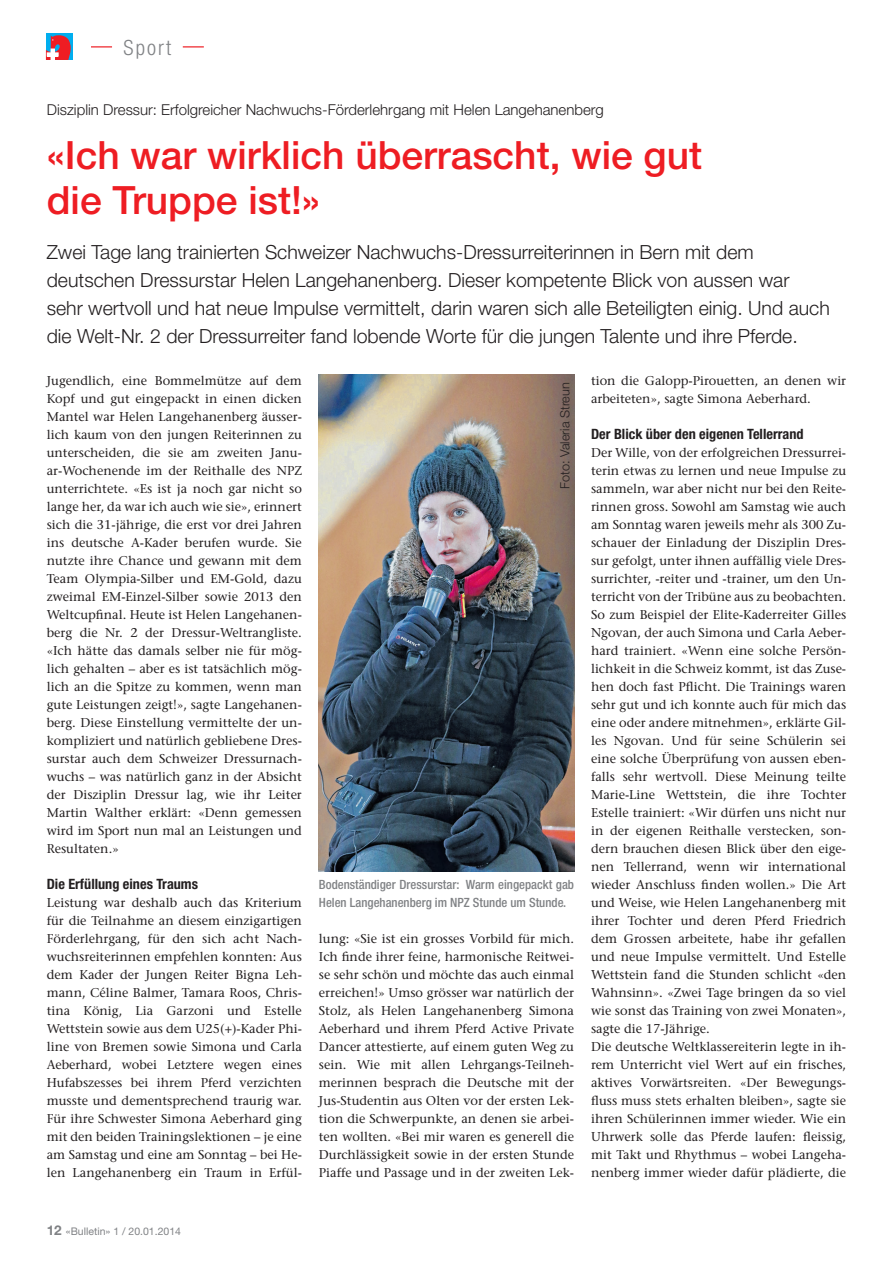
<style>
.page{position:relative;width:893px;height:1263px;background:#fff}
.page>*{position:absolute;margin:0;border:0;box-sizing:border-box;transform-origin:0 0}
._02-titel_d{font:500 39px/45px "Helvetica Neue LT Std";color:#ee1d23}
.t1{font:300 condensed 21px "Helvetica Neue LT Std";letter-spacing:.1em;color:#808285}
._03-lead_d{font:300 19.5px/27.8px "Helvetica Neue LT Std";color:#231f20}
._01-obertitel_d{font:300 15px "Helvetica Neue LT Std";color:#231f20}
._05-zwischentitel_d{font:700 condensed 14.25px "Helvetica Neue LT Std";color:#231f20}
.t2{font:700 13.5px "Helvetica Neue LT Std";color:#808285}
._04-grundtext_d{font:500 12.75px/18px "Stone Serif Std";color:#231f20;text-align:justify}
._06-bildlegende_d{font:500 condensed 12.75px/18px "Helvetica Neue LT Std";color:#808285}
._07_bildnachweis_d_f{font:300 12.75px "Helvetica Neue LT Std";color:#231f20}
.t3{font:10.5px "Helvetica Neue LT Std";color:#808285}
</style>
<div class="page">
<div style="left:46px;top:34px;width:26px;height:26px;background:#00aeef"></div>
<svg style="left:46px;top:35px;width:25px;height:25px"></svg>
<svg style="left:91px;top:46px;width:21px;height:1px"></svg>
<svg style="left:183px;top:46px;width:21px;height:1px"></svg>
<img style="left:319px;top:374px;width:255px;height:497px">
<p class="t1" style="left:124px;top:35px;width:49px">Sport</p>
<p class="_01-obertitel_d" style="left:47px;top:101px;width:559px">Disziplin Dressur: Erfolgreicher Nachwuchs-Förderlehrgang mit Helen Langehanenberg</p>
<p class="_02-titel_d" style="left:47px;top:132px;width:657px">«Ich war wirklich überrascht, wie gut die Truppe ist!»</p>
<p class="_03-lead_d" style="left:47px;top:238px;width:785px">Zwei Tage lang trainierten Schweizer Nachwuchs-Dressurreiterinnen in Bern mit dem deutschen Dressurstar Helen Langehanenberg. Dieser kompetente Blick von aussen war sehr wertvoll und hat neue Impulse vermittelt, darin waren sich alle Beteiligten einig. Und auch die Welt-Nr. 2 der Dressurreiter fand lobende Worte für die jungen Talente und ihre Pferde.</p>
<p class="_04-grundtext_d" style="left:47px;top:372px;width:257px">Jugendlich, eine Bommelmütze auf dem Kopf und gut eingepackt in einen dicken Mantel war Helen Langehanenberg äusser&shy;lich kaum von den jungen Reiterinnen zu unterscheiden, die sie am zweiten Janu&shy;ar-Wochenende im der Reithalle des NPZ unterrichtete. «Es ist ja noch gar nicht so lange her, da war ich auch wie sie», erinnert sich die 31-jährige, die erst vor drei Jahren ins deutsche A-Kader berufen wurde. Sie nutzte ihre Chance und gewann mit dem Team Olympia-Silber und EM-Gold, dazu zweimal EM-Einzel-Silber sowie 2013 den Weltcupfinal. Heute ist Helen Langehanen&shy;berg die Nr. 2 der Dressur-Weltrangliste. «Ich hätte das damals selber nie für mög&shy;lich gehalten – aber es ist tatsächlich mög&shy;lich an die Spitze zu kommen, wenn man gute Leistungen zeigt!», sagte Langehanen&shy;berg. Diese Einstellung vermittelte der un&shy;kompliziert und natürlich gebliebene Dres&shy;surstar auch dem Schweizer Dressurnach&shy;wuchs – was natürlich ganz in der Absicht der Disziplin Dressur lag, wie ihr Leiter Martin Walther erklärt: «Denn gemessen wird im Sport nun mal an Leistungen und Resultaten.»</p>
<p class="_05-zwischentitel_d" style="left:47px;top:876px;width:153px">Die Erfüllung eines Traums</p>
<p class="_04-grundtext_d" style="left:47px;top:894px;width:257px">Leistung war deshalb auch das Kriterium für die Teilnahme an diesem einzigartigen Förderlehrgang, für den sich acht Nach&shy;wuchsreiterinnen empfehlen konnten: Aus dem Kader der Jungen Reiter Bigna Leh&shy;mann, Céline Balmer, Tamara Roos, Chris&shy;tina König, Lia Garzoni und Estelle Wettstein sowie aus dem U25(+)-Kader Phi&shy;line von Bremen sowie Simona und Carla Aeberhard, wobei Letztere wegen eines Hufabszesses bei ihrem Pferd verzichten musste und dementsprechend traurig war.<br>Für ihre Schwester Simona Aeberhard ging mit den beiden Trainingslektionen – je eine am Samstag und eine am Sonntag – bei He&shy;len Langehanenberg ein Traum in Erfül-</p>
<p class="_07_bildnachweis_d_f" style="left:557px;top:489px;width:108px;rotate:-90deg">Foto: Valeria Streun</p>
<p class="_06-bildlegende_d" style="left:319px;top:876px;width:257px">Bodenständiger Dressurstar: Warm eingepackt gab<br>Helen Langehanenberg im NPZ Stunde um Stunde.</p>
<p class="_04-grundtext_d" style="left:319px;top:930px;width:257px">lung: «Sie ist ein grosses Vorbild für mich.<br>Ich finde ihrer feine, harmonische Reitwei&shy;se sehr schön und möchte das auch einmal erreichen!» Umso grösser war natürlich der Stolz, als Helen Langehanenberg Simona Aeberhard und ihrem Pferd Active Private Dancer attestierte, auf einem guten Weg zu sein. Wie mit allen Lehrgangs-Teilneh&shy;merinnen besprach die Deutsche mit der Jus-Studentin aus Olten vor der ersten Lek&shy;tion die Schwerpunkte, an denen sie arbei&shy;ten wollten. «Bei mir waren es generell die Durchlässigkeit sowie in der ersten Stunde Piaffe und Passage und in der zweiten Lek-</p>
<p class="_04-grundtext_d" style="left:591px;top:372px;width:257px">tion die Galopp-Pirouetten, an denen wir arbeiteten», sagte Simona Aeberhard.</p>
<p class="_05-zwischentitel_d" style="left:591px;top:426px;width:214px">Der Blick über den eigenen Tellerrand</p>
<p class="_04-grundtext_d" style="left:591px;top:444px;width:257px">Der Wille, von der erfolgreichen Dressurrei&shy;terin etwas zu lernen und neue Impulse zu sammeln, war aber nicht nur bei den Reite&shy;rinnen gross. Sowohl am Samstag wie auch am Sonntag waren jeweils mehr als 300 Zu&shy;schauer der Einladung der Disziplin Dres&shy;sur gefolgt, unter ihnen auffällig viele Dres&shy;surrichter, -reiter und -trainer, um den Un&shy;terricht von der Tribüne aus zu beobachten.<br>So zum Beispiel der Elite-Kaderreiter Gilles Ngovan, der auch Simona und Carla Aeber&shy;hard trainiert. «Wenn eine solche Persön&shy;lichkeit in die Schweiz kommt, ist das Zuse&shy;hen doch fast Pflicht. Die Trainings waren sehr gut und ich konnte auch für mich das eine oder andere mitnehmen», erklärte Gil&shy;les Ngovan. Und für seine Schülerin sei eine solche Überprüfung von aussen eben&shy;falls sehr wertvoll. Diese Meinung teilte Marie-Line Wettstein, die ihre Tochter Estelle trainiert: «Wir dürfen uns nicht nur in der eigenen Reithalle verstecken, son&shy;dern brauchen diesen Blick über den eige&shy;nen Tellerrand, wenn wir international wieder Anschluss finden wollen.» Die Art und Weise, wie Helen Langehanenberg mit ihrer Tochter und deren Pferd Friedrich dem Grossen arbeitete, habe ihr gefallen und neue Impulse vermittelt. Und Estelle Wettstein fand die Stunden schlicht «den Wahnsinn». «Zwei Tage bringen da so viel wie sonst das Training von zwei Monaten», sagte die 17-Jährige.</p>
<p class="_04-grundtext_d" style="left:591px;top:1038px;width:257px">Die deutsche Weltklassereiterin legte in ih&shy;rem Unterricht viel Wert auf ein frisches, aktives Vorwärtsreiten. «Der Bewegungs&shy;fluss muss stets erhalten bleiben», sagte sie ihren Schülerinnen immer wieder. Wie ein Uhrwerk solle das Pferde laufen: fleissig, mit Takt und Rhythmus – wobei Langeha&shy;nenberg immer wieder dafür plädierte, die</p>
<p class="t2" style="left:47px;top:1222px;width:17px">12</p>
<p class="t3" style="left:66px;top:1225px;width:117px">«Bulletin» 1 / 20.01.2014</p>
</div>
